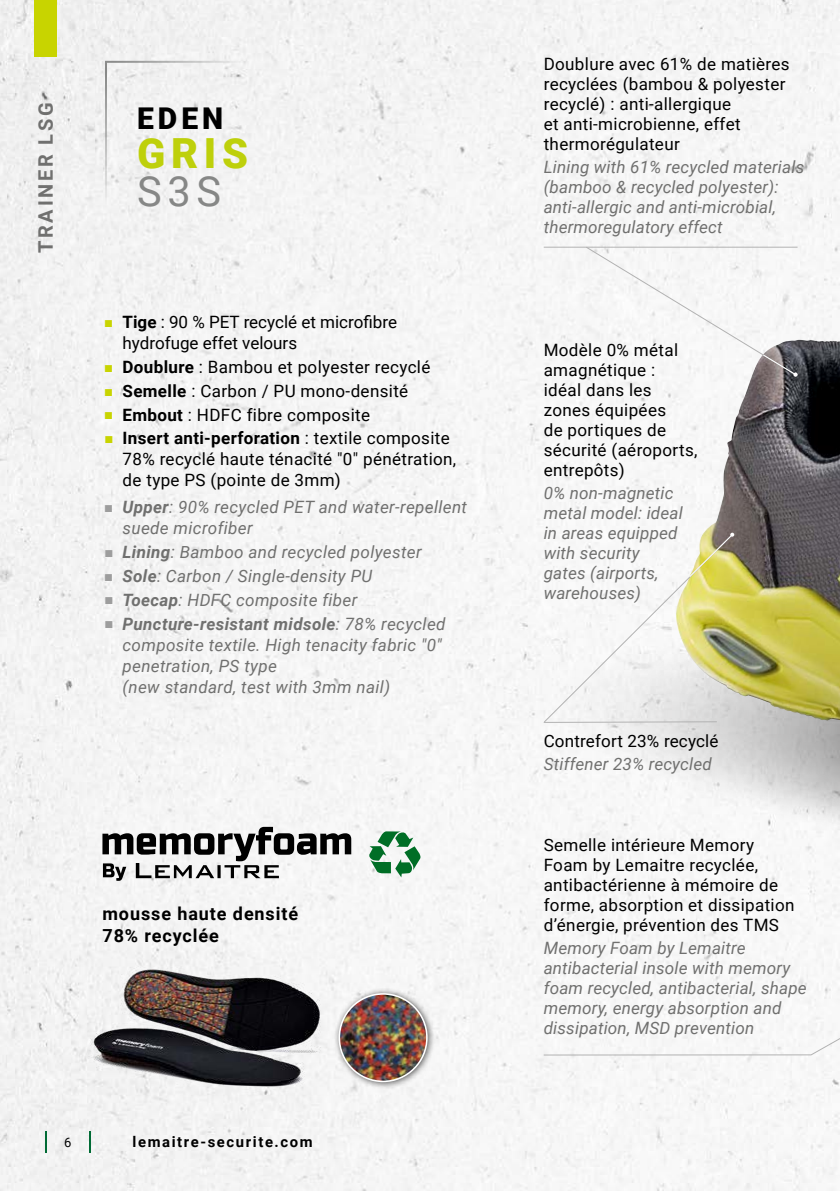
<style>
.page{position:relative;width:840px;height:1191px;background:#f5f5f5}
.page>*{position:absolute;margin:0;border:0;box-sizing:border-box;transform-origin:0 0}
.Nom_produit{font:900 41.6px/38px "Roboto";color:#bed00b}
.Nom_produit-2{font:900 30px "Roboto";color:#000}
.t1{font:700 20px "Roboto";letter-spacing:.135em;color:#70706f}
.t2{font:700 18px/22px "Roboto";letter-spacing:.05em;color:#000}
.t3{font:italic 17px/20px "Roboto";letter-spacing:.01em;color:#70706f}
.t4{font:17px/20px "Roboto";letter-spacing:.02em;color:#000}
.t5{font:17px/21px "Roboto";color:#000}
.t6{font:700 14.8px "Roboto";letter-spacing:.11em;color:#000}
.t7{font:13px "Roboto";color:#000}
.s1{font-weight:400;color:#868786}
.s2{color:#c8d400}
.s3{font-weight:700}
.s4{color:#9d9d9d}
</style>
<div class="page">
<svg style="left:89px;top:1131px;width:1px;height:21px"></svg>
<hr style="left:45px;top:1131px;width:2px;height:21px;background:#016b35">
<svg style="left:494px;top:615px;width:345px;height:280px;fill:#f6f6f6"></svg>
<img style="left:672px;top:340px;width:167px;height:380px">
<img style="left:82px;top:952px;width:247px;height:143px">
<svg style="left:102px;top:827px;width:249px;height:54px"></svg>
<div style="left:333px;top:987px;width:102px;height:102px;background:#000;opacity:.75"></div>
<img style="left:339px;top:994px;width:87px;height:87px;border-radius:44px">
<div style="left:338px;top:993px;width:89px;height:89px;border:2px solid #fff;border-radius:50%"></div>
<svg style="left:368px;top:831px;width:53px;height:46px"></svg>
<div style="left:34px;top:0;width:23px;height:57px;background:#c8d400"></div>
<svg style="left:542px;top:858px;width:297px;height:198px"></svg>
<hr style="left:543px;top:247px;width:254px;height:1px;background:#b2b2b2">
<svg style="left:542px;top:532px;width:191px;height:191px"></svg>
<div style="left:104px;top:60px;width:218px;height:218px;background:#f3f3f3"></div>
<svg style="left:584px;top:246px;width:213px;height:130px"></svg>
<p class="t1" style="left:32px;top:253px;width:152px;rotate:-90deg">TRAINER LSG</p>
<p class="Nom_produit-2" style="left:137px;top:98px;width:88px">EDEN</p>
<p class="Nom_produit" style="left:137px;top:132px;width:112px">GRIS<br><span class="s1">S3S</span></p>
<p class="t5" style="left:122px;top:311px;width:276px;text-indent:-18px"><span class="s2">■</span> <span class="s3">Tige</span> : 90 % PET recyclé et microfibre hydrofuge effet velours</p>
<p class="t4" style="left:105px;top:356px;width:327px"><span class="s2">■</span> <span class="s3">Doublure</span> : Bambou et polyester recyclé</p>
<p class="t4" style="left:105px;top:380px;width:304px"><span class="s2">■</span> <span class="s3">Semelle</span> : Carbon / PU mono-densité</p>
<p class="t4" style="left:105px;top:404px;width:266px"><span class="s2">■</span> <span class="s3">Embout</span> : HDFC fibre composite</p>
<p class="t4" style="left:122px;top:427px;width:335px;line-height:21px;text-indent:-18px"><span class="s2">■</span> <span class="s3">Insert anti-perforation</span> : textile composite<br>78% recyclé haute ténacité "0" pénétration, de type PS (pointe de 3mm)</p>
<p class="t3" style="left:122px;top:496px;width:346px;line-height:21px;text-indent:-18px"><span class="s4">■</span> <span class="s3">Upper</span>: 90% recycled PET and water-repellent suede microfiber</p>
<p class="t3" style="left:105px;top:541px;width:318px"><span class="s4">■</span> <span class="s3">Lining</span>: Bamboo and recycled polyester</p>
<p class="t3" style="left:105px;top:565px;width:268px"><span class="s4">■</span> <span class="s3">Sole</span>: Carbon / Single-density PU</p>
<p class="t3" style="left:105px;top:589px;width:254px"><span class="s4">■</span> <span class="s3">Toecap</span>: HDFC composite fiber</p>
<p class="t3" style="left:122px;top:612px;width:324px;line-height:21px;text-indent:-18px"><span class="s4">■</span> <span class="s3">Puncture-resistant midsole</span>: 78% recycled composite textile. High tenacity fabric "0" penetration, PS type<br>(new standard, test with 3mm nail)</p>
<p class="t2" style="left:102px;top:902px;width:197px">mousse haute densité<br>78% recyclée</p>
<p class="t7" style="left:64px;top:1133px;width:9px">6</p>
<p class="t6" style="left:132px;top:1131px;width:182px">lemaitre-securite.com</p>
<p class="t4" style="left:543px;top:53px;width:247px">Doublure avec 61% de matières recyclées (bambou &amp; polyester recyclé) : anti-allergique<br>et anti-microbienne, effet thermorégulateur</p>
<p class="t3" style="left:543px;top:156px;width:262px">Lining with 61% recycled materials (bamboo &amp; recycled polyester): anti-allergic and anti-microbial, thermoregulatory effect</p>
<p class="t4" style="left:543px;top:339px;width:155px">Modèle 0% métal amagnétique :<br>idéal dans les zones équipées<br>de portiques de sécurité (aéroports, entrepôts)</p>
<p class="t3" style="left:543px;top:482px;width:140px">0% non-magnetic metal model: ideal in areas equipped with security gates (airports, warehouses)</p>
<p class="t4" style="left:543px;top:730px;width:176px">Contrefort 23% recyclé</p>
<p class="t3" style="left:543px;top:753px;width:169px">Stiffener 23% recycled</p>
<p class="t4" style="left:543px;top:834px;width:252px">Semelle intérieure Memory<br>Foam by Lemaitre recyclée, antibactérienne à mémoire de forme, absorption et dissipation d’énergie, prévention des TMS</p>
<p class="t3" style="left:543px;top:937px;width:264px">Memory Foam by Lemaitre antibacterial insole with memory foam recycled, antibacterial, shape memory, energy absorption and dissipation, MSD prevention</p>
</div>
